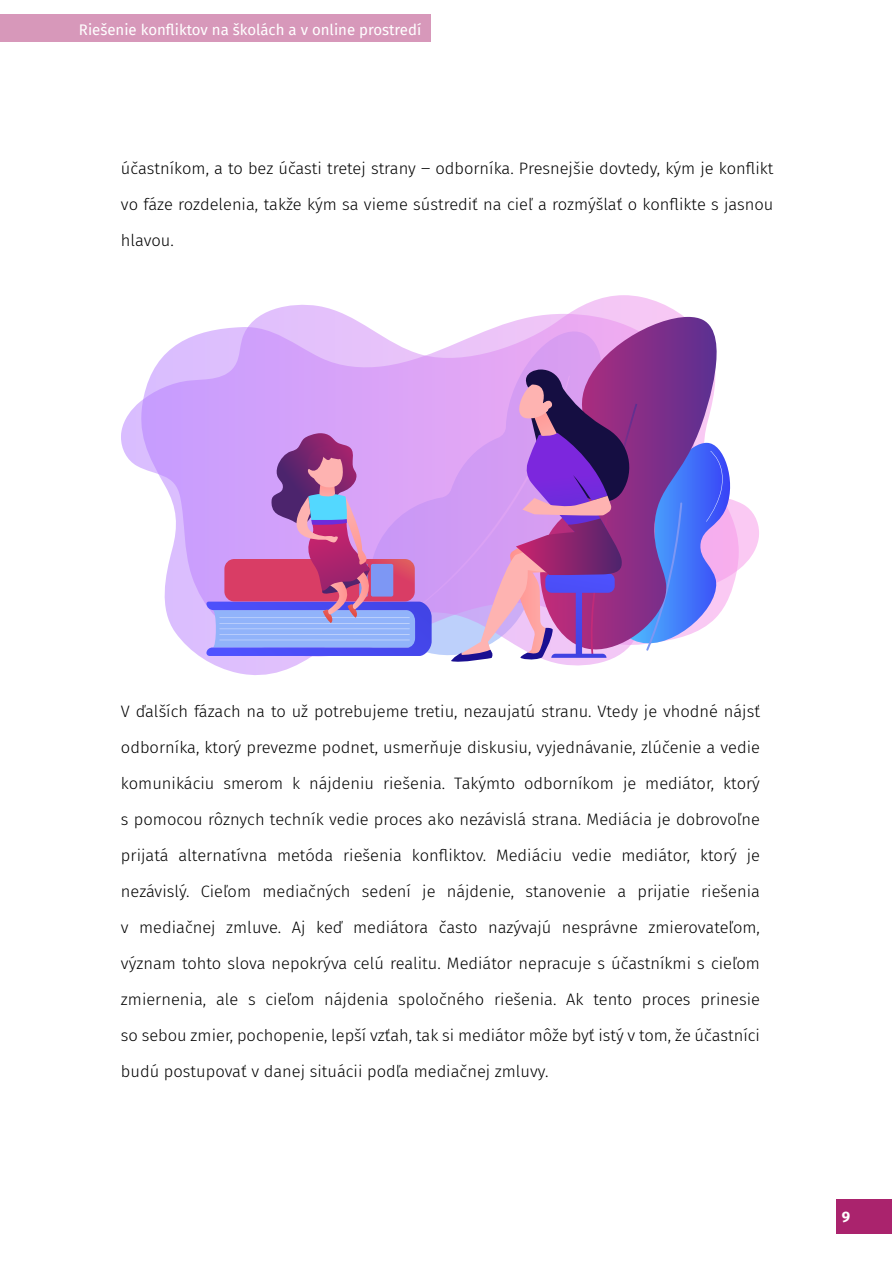
<style>
.page{position:relative;width:893px;height:1263px;background:#fff}
.page>*{position:absolute;margin:0;border:0;box-sizing:border-box;transform-origin:0 0}
.t1{font:300 16.5px/36px "Fira Sans";color:#000;text-align:justify}
.t2{font:15px "Fira Sans";color:#fff}
.t3{font:700 15px "Fira Sans";color:#fff}
</style>
<div class="page">
<div style="left:836px;top:1199px;width:56px;height:35px;background:#aa236d"></div>
<div style="left:0;top:15px;width:430px;height:27px;background:#d798ba"></div>
<svg style="left:121px;top:295px;width:559px;height:173px"></svg>
<svg style="left:141px;top:314px;width:618px;height:361px"></svg>
<svg style="left:531px;top:317px;width:201px;height:52px;background:#b77bc6"></svg>
<svg style="left:206px;top:369px;width:531px;height:295px;background:#af80d0"></svg>
<p class="t2" style="left:79px;top:18px;width:344px">Riešenie konfliktov na školách a v online prostredí</p>
<p class="t1" style="left:121px;top:150px;width:654px">účastníkom, a to bez účasti tretej strany ‒ odborníka. Presnejšie dovtedy, kým je konflikt vo fáze rozdelenia, takže kým sa vieme sústrediť na cieľ a rozmýšlať o konflikte s jasnou hlavou.</p>
<p class="t1" style="left:121px;top:693px;width:641px">V ďalších fázach na to už potrebujeme tretiu, nezaujatú stranu. Vtedy je vhodné nájsť odborníka, ktorý prevezme podnet, usmerňuje diskusiu, vyjednávanie, zlúčenie a vedie komunikáciu smerom k nájdeniu riešenia. Takýmto odborníkom je mediátor, ktorý s pomocou rôznych techník vedie proces ako nezávislá strana. Mediácia je dobrovoľne prijatá alternatívna metóda riešenia konfliktov. Mediáciu vedie mediátor, ktorý je nezávislý. Cieľom mediačných sedení je nájdenie, stanovenie a prijatie riešenia v mediačnej zmluve. Aj keď mediátora často nazývajú nesprávne zmierovateľom, význam tohto slova nepokrýva celú realitu. Mediátor nepracuje s účastníkmi s cieľom zmiernenia, ale s cieľom nájdenia spoločného riešenia. Ak tento proces prinesie so sebou zmier, pochopenie, lepší vzťah, tak si mediátor môže byť istý v tom, že účastníci budú postupovať v danej situácii podľa mediačnej zmluvy.</p>
<p class="t3" style="left:842px;top:1204px;width:10px">9</p>
</div>
